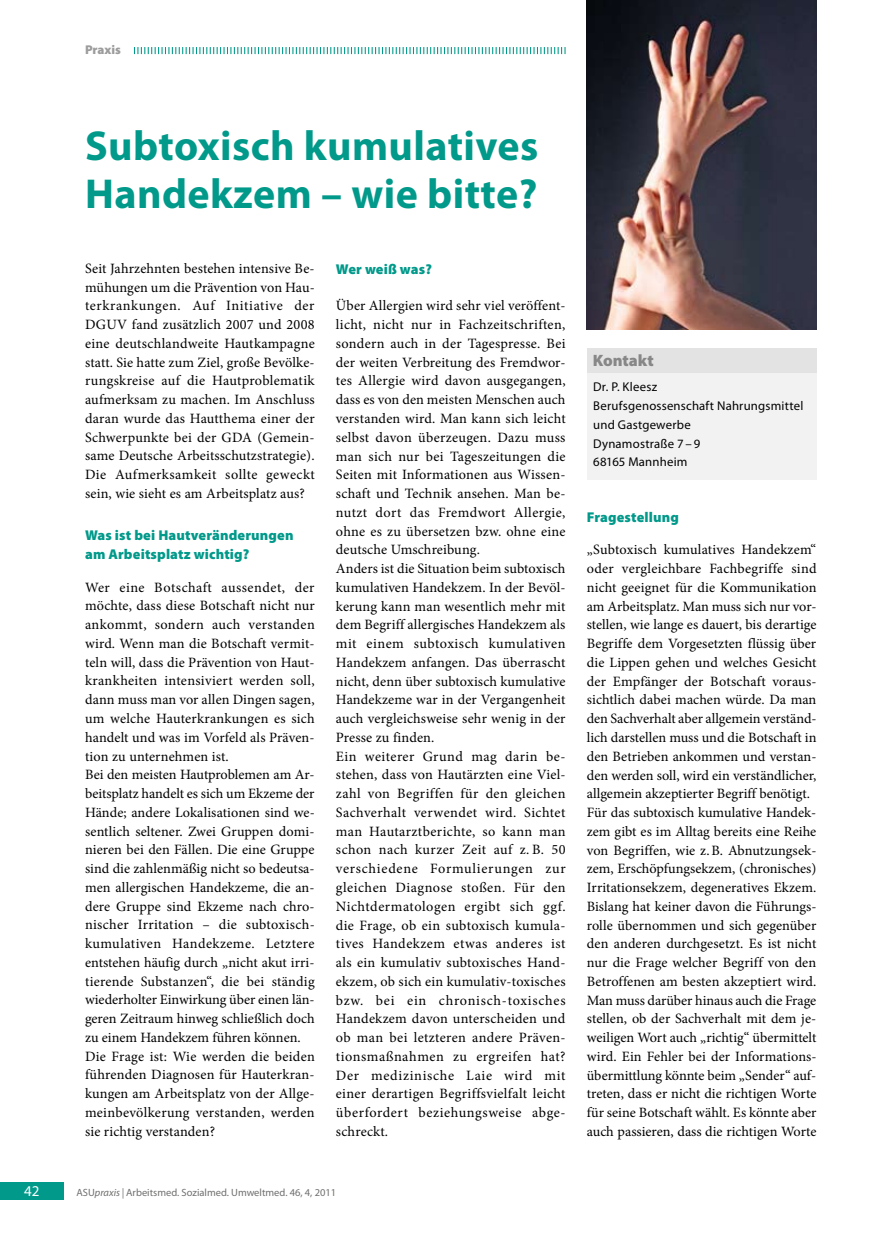
<style>
.page{position:relative;width:876px;height:1242px;background:#fff}
.page>*{position:absolute;margin:0;border:0;box-sizing:border-box;transform-origin:0 0}
.t1{font:700 42px/48px "Myriad Pro";letter-spacing:.01em;color:#00998a}
.t2{font:900 16.5px "Myriad Pro";color:#868786}
.t3{font:15px "Myriad Pro";color:#fff}
.t4{font:14.25px/18.8px "Minion Pro";letter-spacing:.01em;color:#000}
.t5{font:900 14.25px/18.8px "Myriad Pro";letter-spacing:.01em;color:#00998a}
.t6{font:12.75px/18.8px "Myriad Pro";letter-spacing:.02em;color:#000}
.t7{font:900 12.75px "Myriad Pro";color:#9c9c9c}
.t8{font:10.5px "Myriad Pro";color:#6f6f6e}
.s1{font-style:italic}
</style>
<div class="page">
<div style="left:0;top:1182px;width:64px;height:17px;background:#00998a"></div>
<svg style="left:134px;top:47px;width:432px;height:7px"></svg>
<div style="left:587px;top:348px;width:229px;height:25px;background:#e3e3e3"></div>
<div style="left:587px;top:373px;width:229px;height:107px;background:#f2f2f2"></div>
<img style="left:587px;top:0;width:229px;height:329px">
<p class="t7" style="left:85px;top:41px;width:37px">Praxis</p>
<h1 class="t1" style="left:85px;top:121px;width:455px">Subtoxisch kumulatives<br>Handekzem – wie bitte?</h1>
<p class="t4" style="left:85px;top:259px;width:231px;text-align:justify">Seit Jahrzehnten bestehen intensive Be&shy;mühungen um die Prävention von Hau&shy;terkrankungen. Auf Initiative der DGUV fand zusätzlich 2007 und 2008 eine deutschlandweite Hautkampagne statt. Sie hatte zum Ziel, große Bevölke&shy;rungskreise auf die Hautproblematik aufmerksam zu machen. Im Anschluss daran wurde das Hautthema einer der Schwerpunkte bei der GDA (Gemein&shy;same Deutsche Arbeitsschutzstrategie).<br>Die Aufmerksamkeit sollte geweckt sein, wie sieht es am Arbeitsplatz aus?</p>
<p class="t5" style="left:85px;top:526px;width:210px">Was ist bei Hautveränderungen am Arbeitsplatz wichtig?</p>
<p class="t4" style="left:85px;top:578px;width:231px">Wer eine Botschaft aussendet, der möchte, dass diese Botschaft nicht nur ankommt, sondern auch verstanden wird. Wenn man die Botschaft vermit&shy;teln will, dass die Prävention von Haut&shy;krankheiten intensiviert werden soll, dann muss man vor allen Dingen sagen, um welche Hauterkrankungen es sich handelt und was im Vorfeld als Präven&shy;tion zu unternehmen ist.<br>Bei den meisten Hautproblemen am Ar&shy;beitsplatz handelt es sich um Ekzeme der Hände; andere Lokalisationen sind we&shy;sentlich seltener. Zwei Gruppen domi&shy;nieren bei den Fällen. Die eine Gruppe sind die zahlenmäßig nicht so bedeutsa&shy;men allergischen Handekzeme, die an&shy;dere Gruppe sind Ekzeme nach chro&shy;nischer Irritation – die subtoxisch&shy;kumulativen Handekzeme. Letztere entstehen häufig durch „nicht akut irri&shy;tierende Substanzen“, die bei ständig wiederholter Einwirkung über einen län&shy;geren Zeitraum hinweg schließlich doch zu einem Handekzem führen können.<br>Die Frage ist: Wie werden die beiden führenden Diagnosen für Hauterkran&shy;kungen am Arbeitsplatz von der Allge&shy;meinbevölkerung verstanden, werden sie richtig verstanden?</p>
<p class="t5" style="left:336px;top:260px;width:98px">Wer weiß was?</p>
<p class="t4" style="left:336px;top:296px;width:231px">Über Allergien wird sehr viel veröffent&shy;licht, nicht nur in Fachzeitschriften, sondern auch in der Tagespresse. Bei der weiten Verbreitung des Fremdwor&shy;tes Allergie wird davon ausgegangen, dass es von den meisten Menschen auch verstanden wird. Man kann sich leicht selbst davon überzeugen. Dazu muss man sich nur bei Tageszeitungen die Seiten mit Informationen aus Wissen&shy;schaft und Technik ansehen. Man be&shy;nutzt dort das Fremdwort Allergie, ohne es zu übersetzen bzw. ohne eine deutsche Umschreibung.<br>Anders ist die Situation beim subtoxisch kumulativen Handekzem. In der Bevöl&shy;kerung kann man wesentlich mehr mit dem Begriff allergisches Handekzem als mit einem subtoxisch kumulativen Handekzem anfangen. Das überrascht nicht, denn über subtoxisch kumulative Handekzeme war in der Vergangenheit auch vergleichsweise sehr wenig in der Presse zu finden.<br>Ein weiterer Grund mag darin be&shy;stehen, dass von Hautärzten eine Viel&shy;zahl von Begriffen für den gleichen Sachverhalt verwendet wird. Sichtet man Hautarztberichte, so kann man schon nach kurzer Zeit auf z. B. 50 verschiedene Formulierungen zur gleichen Diagnose stoßen. Für den Nichtdermatologen ergibt sich ggf. die Frage, ob ein subtoxisch kumula&shy;tives Handekzem etwas anderes ist als ein kumulativ subtoxisches Hand&shy;ekzem, ob sich ein kumulativ-toxisches bzw. bei ein chronisch-toxisches Handekzem davon unterscheiden und ob man bei letzteren andere Präven&shy;tionsmaßnahmen zu ergreifen hat?<br>Der medizinische Laie wird mit einer derartigen Begriffsvielfalt leicht überfordert beziehungsweise abge&shy;schreckt.</p>
<p class="t3" style="left:24px;top:1181px;width:17px">42</p>
<p class="t8" style="left:77px;top:1186px;width:261px">ASU<span class="s1">praxis |</span> Arbeitsmed. Sozialmed. Umweltmed. 46, 4, 2011</p>
<p class="t2" style="left:593px;top:350px;width:62px">Kontakt</p>
<p class="t6" style="left:593px;top:377px;width:212px">Dr. P. Kleesz<br>Berufsgenossenschaft Nahrungsmittel und Gastgewerbe<br>Dynamostraße 7 – 9<br>68165 Mannheim</p>
<p class="t5" style="left:587px;top:507px;width:94px">Fragestellung</p>
<p class="t4" style="left:587px;top:540px;width:231px">„Subtoxisch kumulatives Handekzem“ oder vergleichbare Fachbegriffe sind nicht geeignet für die Kommunikation am Arbeitsplatz. Man muss sich nur vor&shy;stellen, wie lange es dauert, bis derartige Begriffe dem Vorgesetzten flüssig über die Lippen gehen und welches Gesicht der Empfänger der Botschaft voraus&shy;sichtlich dabei machen würde. Da man den Sachverhalt aber allgemein verständ&shy;lich darstellen muss und die Botschaft in den Betrieben ankommen und verstan&shy;den werden soll, wird ein verständlicher, allgemein akzeptierter Begriff benötigt.<br>Für das subtoxisch kumulative Handek&shy;zem gibt es im Alltag bereits eine Reihe von Begriffen, wie z.B. Abnutzungsek&shy;zem, Erschöpfungsekzem, (chronisches)<br>Irritationsekzem, degeneratives Ekzem.<br>Bislang hat keiner davon die Führungs&shy;rolle übernommen und sich gegenüber den anderen durchgesetzt. Es ist nicht nur die Frage welcher Begriff von den Betroffenen am besten akzeptiert wird.<br>Man muss darüber hinaus auch die Frage stellen, ob der Sachverhalt mit dem je&shy;weiligen Wort auch „richtig“ übermittelt wird. Ein Fehler bei der Informations&shy;übermittlung könnte beim „Sender“ auf&shy;treten, dass er nicht die richtigen Worte für seine Botschaft wählt. Es könnte aber auch passieren, dass die richtigen Worte</p>
</div>
